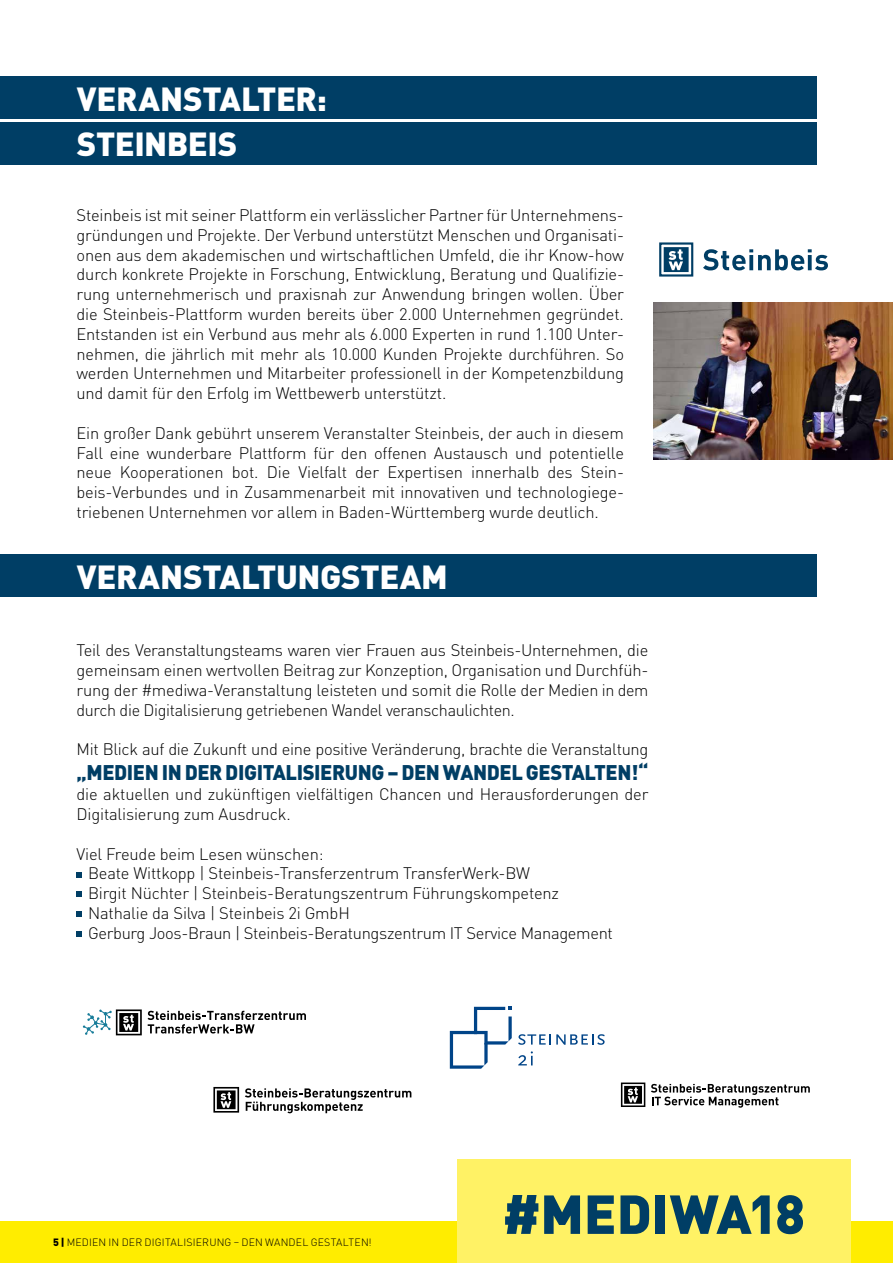
<style>
.page{position:relative;width:893px;height:1263px;background:#fff}
.page>*{position:absolute;margin:0;border:0;box-sizing:border-box;transform-origin:0 0}
.t1{font:900 54px "DINOT";letter-spacing:-.005em;color:#003e65}
.t2{font:900 33px/45px "DINOT";letter-spacing:-.01em;color:#fff}
.t3{font:900 21px "DINOT";letter-spacing:-.02em;color:#003e65;scale:.96 1}
.t4{font:300 16.5px/19.8px "DINOT";letter-spacing:-.01em;color:#000;text-align:justify}
.t5{font:300 10.5px "DINOT";letter-spacing:.015em;color:#000}
.s1{font-weight:900}
</style>
<div class="page">
<div style="left:0;top:1222px;width:893px;height:41px;background:#ffed00"></div>
<div style="left:457px;top:1160px;width:393px;height:103px;background:#fff265"></div>
<div style="left:0;top:77px;width:816px;height:42px;background:#003e65"></div>
<div style="left:0;top:554px;width:816px;height:43px;background:#003e65"></div>
<div style="left:0;top:122px;width:816px;height:43px;background:#003e65"></div>
<svg style="left:77px;top:872px;width:5px;height:5px"></svg>
<svg style="left:77px;top:892px;width:5px;height:5px"></svg>
<svg style="left:77px;top:911px;width:5px;height:6px"></svg>
<svg style="left:77px;top:931px;width:5px;height:6px"></svg>
<img style="left:654px;top:302px;width:239px;height:158px">
<svg style="left:703px;top:249px;width:125px;height:21px"></svg>
<div style="left:659px;top:242px;width:34px;height:35px;border:2px solid #003e65"></div>
<svg style="left:664px;top:247px;width:25px;height:25px"></svg>
<svg style="left:621px;top:1082px;width:24px;height:25px"></svg>
<svg style="left:651px;top:1084px;width:159px;height:24px"></svg>
<svg style="left:518px;top:1034px;width:87px;height:11px"></svg>
<svg style="left:518px;top:1051px;width:15px;height:14px"></svg>
<svg style="left:450px;top:1007px;width:62px;height:62px"></svg>
<svg style="left:148px;top:1011px;width:158px;height:22px"></svg>
<svg style="left:83px;top:1009px;width:59px;height:26px"></svg>
<svg style="left:213px;top:1087px;width:26px;height:25px"></svg>
<svg style="left:245px;top:1088px;width:166px;height:25px"></svg>
<h2 class="t2" style="left:77px;top:76px;width:252px">VERANSTALTER:<br>STEINBEIS</h2>
<p class="t4" style="left:77px;top:205px;width:549px">Steinbeis ist mit seiner Plattform ein verlässlicher Partner für Unternehmens&shy;gründungen und Projekte. Der Verbund unterstützt Menschen und Organisati&shy;onen aus dem akademischen und wirtschaftlichen Umfeld, die ihr Know-how durch konkrete Projekte in Forschung, Entwicklung, Beratung und Qualifizie&shy;rung unternehmerisch und praxisnah zur Anwendung bringen wollen. Über die Steinbeis-Plattform wurden bereits über 2.000 Unternehmen gegründet.<br>Entstanden ist ein Verbund aus mehr als 6.000 Experten in rund 1.100 Unter&shy;nehmen, die jährlich mit mehr als 10.000 Kunden Projekte durchführen. So werden Unternehmen und Mitarbeiter professionell in der Kompetenzbildung und damit für den Erfolg im Wettbewerb unterstützt.</p>
<p class="t4" style="left:77px;top:423px;width:549px">Ein großer Dank gebührt unserem Veranstalter Steinbeis, der auch in diesem Fall eine wunderbare Plattform für den offenen Austausch und potentielle neue Kooperationen bot. Die Vielfalt der Expertisen innerhalb des Stein&shy;beis-Verbundes und in Zusammenarbeit mit innovativen und technologiege&shy;triebenen Unternehmen vor allem in Baden-Württemberg wurde deutlich.</p>
<h2 class="t2" style="left:77px;top:553px;width:373px">VERANSTALTUNGSTEAM</h2>
<p class="t4" style="left:77px;top:640px;width:573px">Teil des Veranstaltungsteams waren vier Frauen aus Steinbeis-Unternehmen, die gemeinsam einen wertvollen Beitrag zur Konzeption, Organisation und Durchfüh&shy;rung der #mediwa-Veranstaltung leisteten und somit die Rolle der Medien in dem durch die Digitalisierung getriebenen Wandel veranschaulichten.</p>
<p class="t4" style="left:77px;top:739px;width:573px">Mit Blick auf die Zukunft und eine positive Veränderung, brachte die Veranstaltung</p>
<p class="t3" style="left:77px;top:759px;width:597px">„MEDIEN IN DER DIGITALISIERUNG – DEN WANDEL GESTALTEN!“</p>
<p class="t4" style="left:77px;top:784px;width:573px">die aktuellen und zukünftigen vielfältigen Chancen und Herausforderungen der<br>Digitalisierung zum Ausdruck.</p>
<p class="t4" style="left:88px;top:843px;width:526px;text-align:left;text-indent:-11px">Viel Freude beim Lesen wünschen:<br>Beate Wittkopp | Steinbeis-Transferzentrum TransferWerk-BW<br>Birgit Nüchter | Steinbeis-Beratungszentrum Führungskompetenz Nathalie da Silva | Steinbeis 2i GmbH<br>Gerburg Joos-Braun | Steinbeis-Beratungszentrum IT Service Management</p>
<p class="t5" style="left:53px;top:1236px;width:320px"><span class="s1">5 |</span> MEDIEN IN DER DIGITALISIERUNG – DEN WANDEL GESTALTEN!</p>
<h1 class="t1" style="left:502px;top:1178px;width:304px">#MEDIWA18</h1>
</div>
